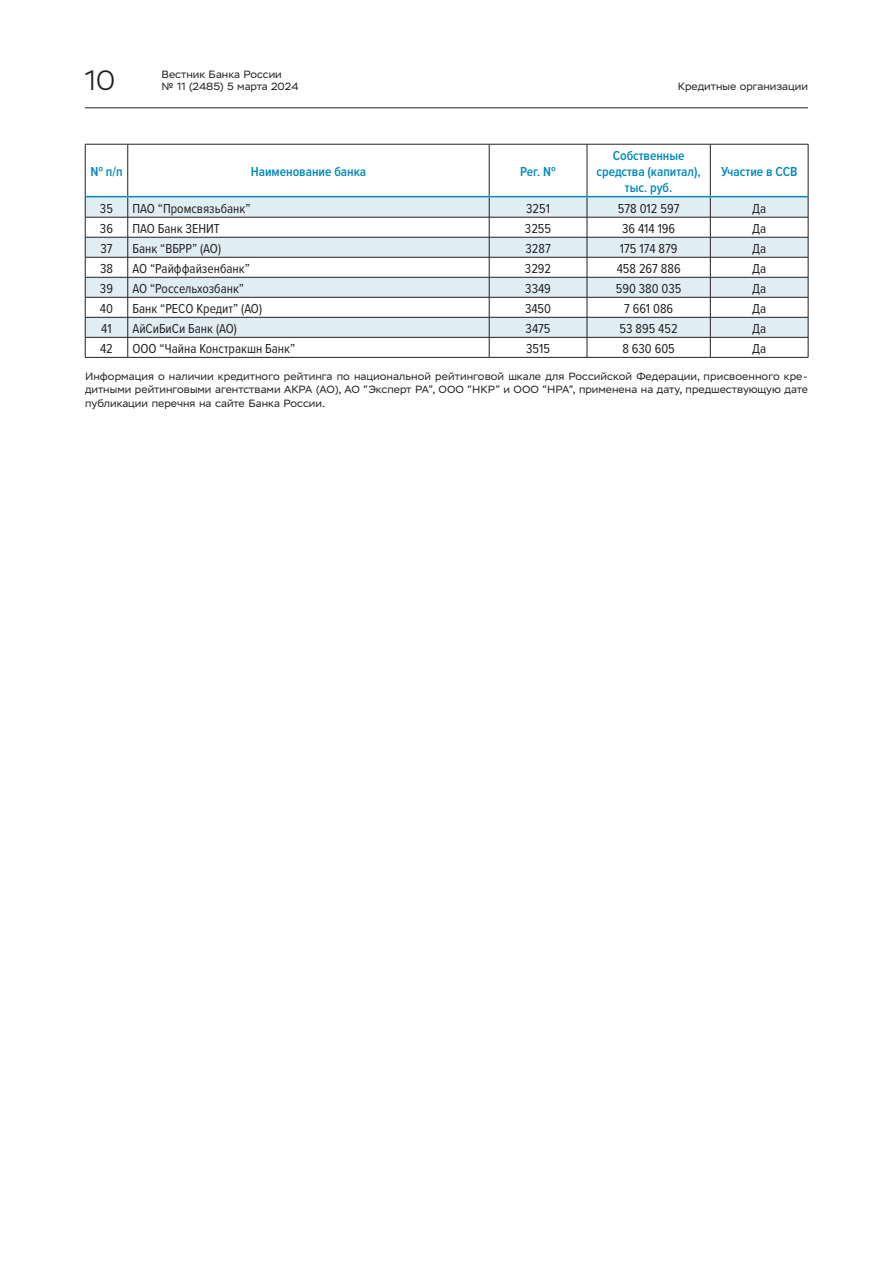
<style>
.page{position:relative;width:893px;height:1263px;background:#fff}
.page>*{position:absolute;margin:0;border:0;box-sizing:border-box;transform-origin:0 0}
.t1{font:300 27.9px "Stem";color:#231f20}
.Tab_text_9_pt{font:13.5px "Proxima Nova Cond";color:#231f20}
.Tab_head_9{font:600 13.5px/16.2px "Proxima Nova Cond";color:#0089ba;text-align:center}
.Footnote_without_lin{font:10.5px/13.5px "Stem Text";color:#231f20}
</style>
<div class="page">
<hr style="left:85px;top:108px;width:723px;height:1px;background:#231f20">
<svg style="left:86px;top:197px;width:722px;height:140px;fill:#e1edf5"></svg>
<hr style="left:85px;top:144px;width:43px;height:1px;background:#231f20">
<hr style="left:85px;top:144px;width:1px;height:53px;background:#231f20">
<hr style="left:128px;top:144px;width:361px;height:1px;background:#231f20">
<hr style="left:127px;top:144px;width:1px;height:52px;background:#231f20">
<hr style="left:489px;top:144px;width:98px;height:1px;background:#231f20">
<hr style="left:489px;top:144px;width:1px;height:52px;background:#231f20">
<hr style="left:587px;top:144px;width:123px;height:1px;background:#231f20">
<hr style="left:587px;top:144px;width:1px;height:52px;background:#231f20">
<hr style="left:710px;top:144px;width:98px;height:1px;background:#231f20">
<hr style="left:710px;top:144px;width:1px;height:52px;background:#231f20">
<hr style="left:808px;top:144px;width:1px;height:53px;background:#231f20">
<hr style="left:85px;top:217px;width:43px;height:1px;background:#231f20">
<hr style="left:128px;top:217px;width:361px;height:1px;background:#231f20">
<hr style="left:489px;top:217px;width:98px;height:1px;background:#231f20">
<hr style="left:587px;top:217px;width:123px;height:1px;background:#231f20">
<hr style="left:710px;top:217px;width:98px;height:1px;background:#231f20">
<hr style="left:85px;top:237px;width:43px;height:1px;background:#231f20">
<hr style="left:128px;top:237px;width:361px;height:1px;background:#231f20">
<hr style="left:489px;top:237px;width:98px;height:1px;background:#231f20">
<hr style="left:587px;top:237px;width:123px;height:1px;background:#231f20">
<hr style="left:710px;top:237px;width:98px;height:1px;background:#231f20">
<hr style="left:85px;top:257px;width:43px;height:1px;background:#231f20">
<hr style="left:128px;top:257px;width:361px;height:1px;background:#231f20">
<hr style="left:489px;top:257px;width:98px;height:1px;background:#231f20">
<hr style="left:587px;top:257px;width:123px;height:1px;background:#231f20">
<hr style="left:710px;top:257px;width:98px;height:1px;background:#231f20">
<hr style="left:85px;top:277px;width:43px;height:1px;background:#231f20">
<hr style="left:128px;top:277px;width:361px;height:1px;background:#231f20">
<hr style="left:489px;top:277px;width:98px;height:1px;background:#231f20">
<hr style="left:587px;top:277px;width:123px;height:1px;background:#231f20">
<hr style="left:710px;top:277px;width:98px;height:1px;background:#231f20">
<hr style="left:85px;top:297px;width:43px;height:1px;background:#231f20">
<hr style="left:128px;top:297px;width:361px;height:1px;background:#231f20">
<hr style="left:489px;top:297px;width:98px;height:1px;background:#231f20">
<hr style="left:587px;top:297px;width:123px;height:1px;background:#231f20">
<hr style="left:710px;top:297px;width:98px;height:1px;background:#231f20">
<hr style="left:85px;top:317px;width:43px;height:1px;background:#231f20">
<hr style="left:128px;top:317px;width:361px;height:1px;background:#231f20">
<hr style="left:489px;top:317px;width:98px;height:1px;background:#231f20">
<hr style="left:587px;top:317px;width:123px;height:1px;background:#231f20">
<hr style="left:710px;top:317px;width:98px;height:1px;background:#231f20">
<hr style="left:85px;top:337px;width:43px;height:1px;background:#231f20">
<svg style="left:85px;top:197px;width:1px;height:160px"></svg>
<hr style="left:128px;top:337px;width:361px;height:1px;background:#231f20">
<svg style="left:127px;top:197px;width:1px;height:160px"></svg>
<hr style="left:489px;top:337px;width:98px;height:1px;background:#231f20">
<svg style="left:489px;top:197px;width:1px;height:160px"></svg>
<hr style="left:587px;top:337px;width:123px;height:1px;background:#231f20">
<svg style="left:587px;top:197px;width:1px;height:160px"></svg>
<hr style="left:710px;top:337px;width:98px;height:1px;background:#231f20">
<svg style="left:710px;top:197px;width:1px;height:160px"></svg>
<svg style="left:808px;top:197px;width:1px;height:160px"></svg>
<hr style="left:85px;top:357px;width:43px;height:1px;background:#231f20">
<hr style="left:128px;top:357px;width:361px;height:1px;background:#231f20">
<hr style="left:489px;top:357px;width:98px;height:1px;background:#231f20">
<hr style="left:587px;top:357px;width:123px;height:1px;background:#231f20">
<hr style="left:710px;top:357px;width:98px;height:1px;background:#231f20">
<hr style="left:85px;top:196px;width:43px;height:1px;background:#0089ba">
<hr style="left:128px;top:196px;width:361px;height:1px;background:#0089ba">
<hr style="left:489px;top:196px;width:98px;height:1px;background:#0089ba">
<hr style="left:587px;top:196px;width:123px;height:1px;background:#0089ba">
<hr style="left:710px;top:196px;width:98px;height:1px;background:#0089ba">
<h1 class="t1" style="left:85px;top:64px;width:32px">10</h1>
<p class="Footnote_without_lin" style="left:162px;top:68px;width:138px;line-height:12px">Вестник Банка России<br>№ 11 (2485) 5 марта 2024</p>
<p class="Tab_head_9" style="left:90px;top:163px;width:34px">№ п/п</p>
<p class="Tab_head_9" style="left:251px;top:163px;width:117px">Наименование банка</p>
<p class="Tab_head_9" style="left:520px;top:163px;width:37px">Рег. №</p>
<p class="Footnote_without_lin" style="left:678px;top:80px;width:131px">Кредитные организации</p>
<p class="Tab_head_9" style="left:597px;top:147px;width:106px">Собственные средства (капитал), тыс. руб.</p>
<p class="Tab_head_9" style="left:721px;top:163px;width:78px">Участие в ССВ</p>
<p class="Tab_text_9_pt" style="left:100px;top:198px;width:15px">35</p>
<p class="Tab_text_9_pt" style="left:132px;top:198px;width:120px">ПАО “Промсвязьбанк”</p>
<p class="Tab_text_9_pt" style="left:526px;top:198px;width:25px">3251</p>
<p class="Tab_text_9_pt" style="left:618px;top:198px;width:63px">578 012 597</p>
<p class="Tab_text_9_pt" style="left:752px;top:198px;width:15px">Да</p>
<p class="Tab_text_9_pt" style="left:100px;top:218px;width:15px">36</p>
<p class="Tab_text_9_pt" style="left:132px;top:218px;width:89px">ПАО Банк ЗЕНИТ</p>
<p class="Tab_text_9_pt" style="left:525px;top:218px;width:28px">3255</p>
<p class="Tab_text_9_pt" style="left:622px;top:218px;width:55px">36 414 196</p>
<p class="Tab_text_9_pt" style="left:752px;top:218px;width:15px">Да</p>
<p class="Tab_text_9_pt" style="left:100px;top:238px;width:14px">37</p>
<p class="Tab_text_9_pt" style="left:132px;top:238px;width:90px">Банк “ВБРР” (АО)</p>
<p class="Tab_text_9_pt" style="left:525px;top:238px;width:27px">3287</p>
<p class="Tab_text_9_pt" style="left:620px;top:238px;width:59px">175 174 879</p>
<p class="Tab_text_9_pt" style="left:752px;top:238px;width:15px">Да</p>
<p class="Tab_text_9_pt" style="left:100px;top:258px;width:14px">38</p>
<p class="Tab_text_9_pt" style="left:132px;top:258px;width:119px">АО “Райффайзенбанк”</p>
<p class="Tab_text_9_pt" style="left:525px;top:258px;width:28px">3292</p>
<p class="Tab_text_9_pt" style="left:617px;top:258px;width:65px">458 267 886</p>
<p class="Tab_text_9_pt" style="left:752px;top:258px;width:15px">Да</p>
<p class="Tab_text_9_pt" style="left:100px;top:278px;width:15px">39</p>
<p class="Tab_text_9_pt" style="left:132px;top:278px;width:113px">АО “Россельхозбанк”</p>
<p class="Tab_text_9_pt" style="left:525px;top:278px;width:27px">3349</p>
<p class="Tab_text_9_pt" style="left:616px;top:278px;width:67px">590 380 035</p>
<p class="Tab_text_9_pt" style="left:752px;top:278px;width:15px">Да</p>
<p class="Tab_text_9_pt" style="left:100px;top:298px;width:15px">40</p>
<p class="Tab_text_9_pt" style="left:132px;top:298px;width:131px">Банк “РЕСО Кредит” (АО)</p>
<p class="Tab_text_9_pt" style="left:525px;top:298px;width:28px">3450</p>
<p class="Tab_text_9_pt" style="left:624px;top:298px;width:51px">7 661 086</p>
<p class="Tab_text_9_pt" style="left:752px;top:298px;width:15px">Да</p>
<p class="Tab_text_9_pt" style="left:101px;top:318px;width:12px">41</p>
<p class="Tab_text_9_pt" style="left:132px;top:318px;width:106px">АйСиБиСи Банк (АО)</p>
<p class="Tab_text_9_pt" style="left:526px;top:318px;width:26px">3475</p>
<p class="Tab_text_9_pt" style="left:620px;top:318px;width:60px">53 895 452</p>
<p class="Tab_text_9_pt" style="left:752px;top:318px;width:15px">Да</p>
<p class="Tab_text_9_pt" style="left:100px;top:338px;width:14px">42</p>
<p class="Tab_text_9_pt" style="left:132px;top:338px;width:164px">ООО “Чайна Констракшн Банк”</p>
<p class="Tab_text_9_pt" style="left:526px;top:338px;width:25px">3515</p>
<p class="Tab_text_9_pt" style="left:622px;top:338px;width:54px">8 630 605</p>
<p class="Tab_text_9_pt" style="left:752px;top:338px;width:15px">Да</p>
<p class="Footnote_without_lin" style="left:85px;top:369px;width:724px;text-align:justify">Информация о наличии кредитного рейтинга по национальной рейтинговой шкале для Российской Федерации, присвоенного кре&shy;дитными рейтинговыми агентствами АКРА (АО), АО “Эксперт РА”, ООО “НКР” и ООО “НРА”, применена на дату, предшествующую дате публикации перечня на сайте Банка России.</p>
</div>
